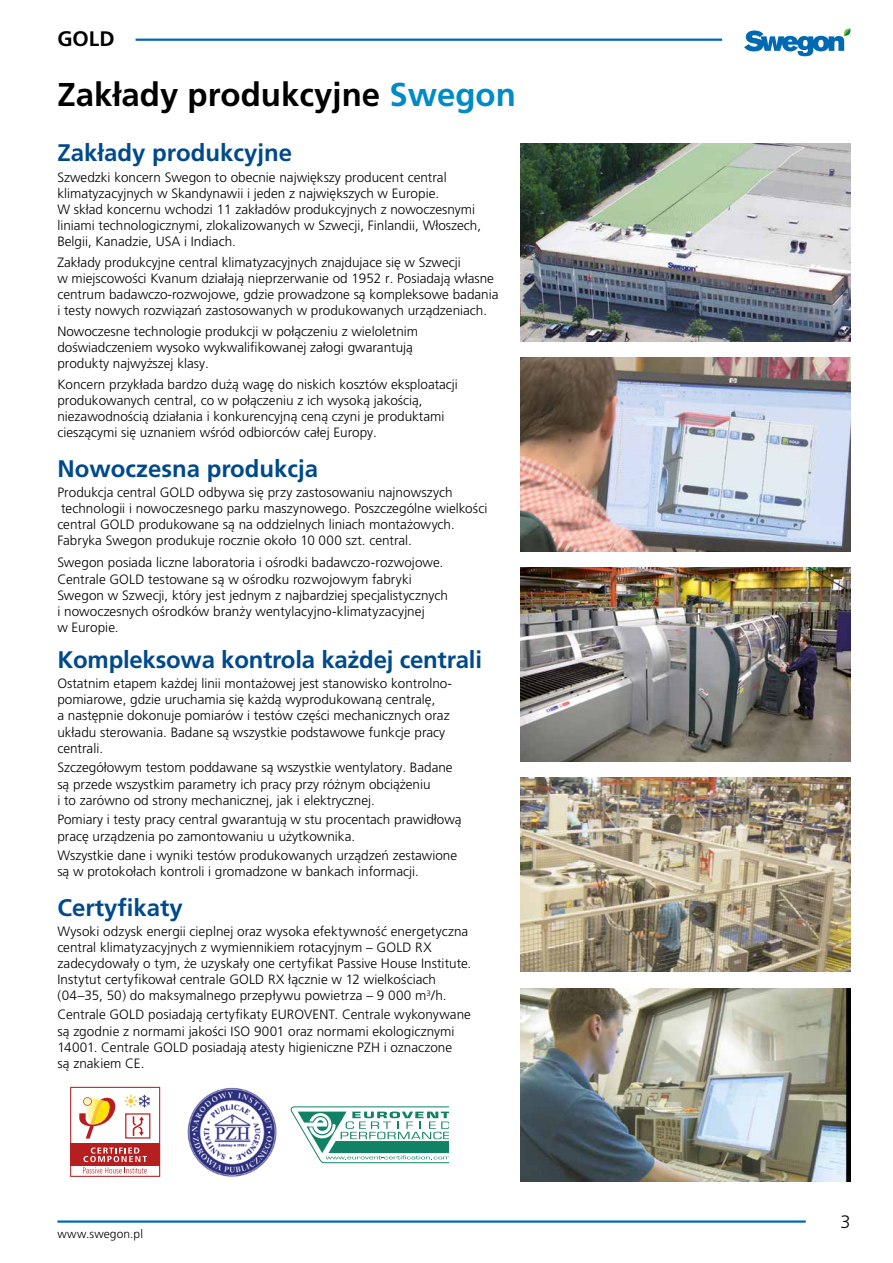
<style>
.page{position:relative;width:893px;height:1263px;background:#fff}
.page>*{position:absolute;margin:0;border:0;box-sizing:border-box;transform-origin:0 0}
.t1{font:700 33px "Frutiger CE";color:#000}
.t2{font:700 24px "Frutiger CE";color:#004a8b}
.t3{font:700 21px "Frutiger CE";color:#000}
.t4{font:300 18px "Frutiger CE";color:#000}
.t5{font:300 13.5px/16.2px "Frutiger CE";color:#000}
.t6{font:300 12px "Frutiger CE";letter-spacing:.015em;color:#000}
.s1{color:#008bc5}
</style>
<div class="page">
<svg style="left:744px;top:28px;width:106px;height:28px"></svg>
<hr style="left:136px;top:39px;width:586px;height:2px;background:#0069b4">
<hr style="left:57px;top:1220px;width:749px;height:3px;background:#0069b4">
<svg style="left:291px;top:1106px;width:157px;height:57px"></svg>
<svg style="left:70px;top:1087px;width:90px;height:90px"></svg>
<img style="left:187px;top:1087px;width:90px;height:90px">
<img style="left:520px;top:358px;width:330px;height:193px">
<img style="left:520px;top:143px;width:330px;height:198px">
<img style="left:520px;top:568px;width:330px;height:193px">
<img style="left:520px;top:778px;width:330px;height:193px">
<img style="left:520px;top:988px;width:330px;height:193px">
<h3 class="t3" style="left:57px;top:27px;width:59px">GOLD</h3>
<h1 class="t1" style="left:57px;top:75px;width:460px">Zakłady produkcyjne <span class="s1">Swegon</span></h1>
<h2 class="t2" style="left:57px;top:138px;width:236px">Zakłady produkcyjne</h2>
<p class="t5" style="left:57px;top:169px;width:425px">Szwedzki koncern Swegon to obecnie największy producent central klimatyzacyjnych w Skandynawii i jeden z największych w Europie.<br>W skład koncernu wchodzi 11 zakładów produkcyjnych z nowoczesnymi liniami technologicznymi, zlokalizowanych w Szwecji, Finlandii, Włoszech, Belgii, Kanadzie, USA i Indiach.</p>
<p class="t5" style="left:57px;top:254px;width:443px">Zakłady produkcyjne central klimatyzacyjnych znajdujace się w Szwecji<br>w miejscowości Kvanum działają nieprzerwanie od 1952 r. Posiadają własne centrum badawczo-rozwojowe, gdzie prowadzone są kompleksowe badania i testy nowych rozwiązań zastosowanych w produkowanych urządzeniach.</p>
<p class="t5" style="left:57px;top:323px;width:362px">Nowoczesne technologie produkcji w połączeniu z wieloletnim doświadczeniem wysoko wykwalifikowanej załogi gwarantują produkty najwyższej klasy.</p>
<p class="t5" style="left:57px;top:376px;width:402px">Koncern przykłada bardzo dużą wagę do niskich kosztów eksploatacji produkowanych central, co w połączeniu z ich wysoką jakością, niezawodnością działania i konkurencyjną ceną czyni je produktami cieszącymi się uznaniem wśród odbiorców całej Europy.</p>
<h2 class="t2" style="left:57px;top:454px;width:262px">Nowoczesna produkcja</h2>
<p class="t5" style="left:57px;top:484px;width:431px">Produkcja central GOLD odbywa się przy zastosowaniu najnowszych technologii i nowoczesnego parku maszynowego. Poszczególne wielkości central GOLD produkowane są na oddzielnych liniach montażowych.<br>Fabryka Swegon produkuje rocznie około 10 000 szt. central.</p>
<p class="t5" style="left:57px;top:555px;width:392px">Swegon posiada liczne laboratoria i ośrodki badawczo-rozwojowe.<br>Centrale GOLD testowane są w ośrodku rozwojowym fabryki Swegon w Szwecji, który jest jednym z najbardziej specjalistycznych i nowoczesnych ośrodków branży wentylacyjno-klimatyzacyjnej<br>w Europie.</p>
<h2 class="t2" style="left:57px;top:645px;width:426px">Kompleksowa kontrola każdej centrali</h2>
<p class="t5" style="left:57px;top:675px;width:396px">Ostatnim etapem każdej linii montażowej jest stanowisko kontrolno&shy;pomiarowe, gdzie uruchamia się każdą wyprodukowaną centralę,<br>a następnie dokonuje pomiarów i testów części mechanicznych oraz układu sterowania. Badane są wszystkie podstawowe funkcje pracy centrali.</p>
<p class="t5" style="left:57px;top:759px;width:397px">Szczegółowym testom poddawane są wszystkie wentylatory. Badane są przede wszystkim parametry ich pracy przy różnym obciążeniu<br>i to zarówno od strony mechanicznej, jak i elektrycznej.</p>
<p class="t5" style="left:57px;top:811px;width:406px">Pomiary i testy pracy central gwarantują w stu procentach prawidłową pracę urządzenia po zamontowaniu u użytkownika.</p>
<p class="t5" style="left:57px;top:847px;width:401px">Wszystkie dane i wyniki testów produkowanych urządzeń zestawione są w protokołach kontroli i gromadzone w bankach informacji.</p>
<h2 class="t2" style="left:57px;top:893px;width:127px">Certyfikaty</h2>
<p class="t5" style="left:57px;top:923px;width:415px">Wysoki odzysk energii cieplnej oraz wysoka efektywność energetyczna central klimatyzacyjnych z wymiennikiem rotacyjnym – GOLD RX zadecydowały o tym, że uzyskały one certyfikat Passive House Institute.<br>Instytut certyfikował centrale GOLD RX łącznie w 12 wielkościach (04–35, 50) do maksymalnego przepływu powietrza – 9 000 m<sup>3</sup>/h.</p>
<p class="t5" style="left:57px;top:1007px;width:415px">Centrale GOLD posiadają certyfikaty EUROVENT. Centrale wykonywane są zgodnie z normami jakości ISO 9001 oraz normami ekologicznymi 14001. Centrale GOLD posiadają atesty higieniczne PZH i oznaczone<br>są znakiem CE.</p>
<p class="t6" style="left:57px;top:1226px;width:87px">www.swegon.pl</p>
<h3 class="t4" style="left:840px;top:1211px;width:12px">3</h3>
</div>
